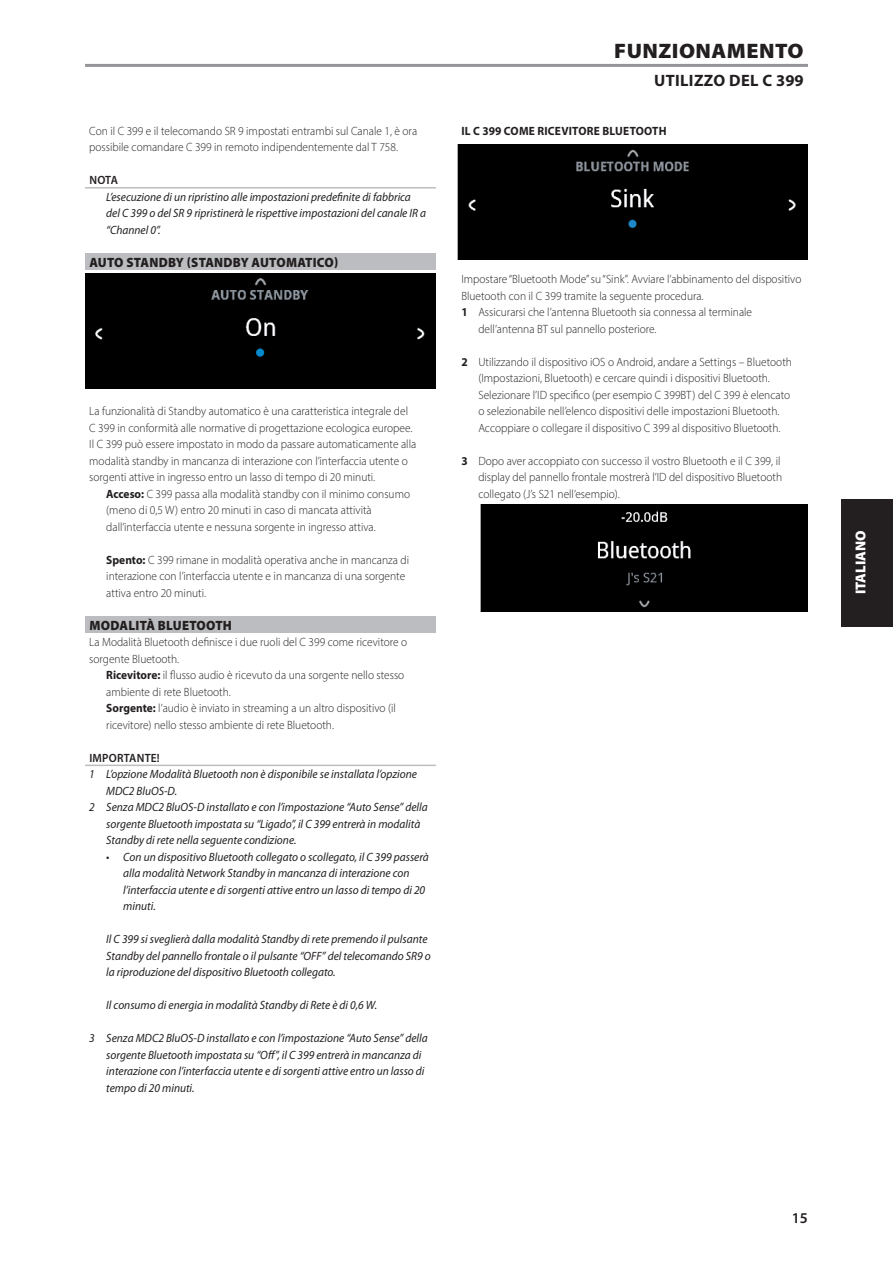
<style>
.page{position:relative;width:893px;height:1263px;background:#fff}
.page>*{position:absolute;margin:0;border:0;box-sizing:border-box;transform-origin:0 0}
.Body_copy_-_header{font:900 21px "Myriad Pro";letter-spacing:.02em;color:#231f20;scale:1.05 1}
.Body_copy_-_header-2{font:700 16.5px "Myriad Pro";letter-spacing:.02em;color:#231f20}
.Misc_-_page_number{font:600 15px "Myriad Pro";color:#231f20}
.t1{font:900 14.4px "Myriad Pro";color:#fff}
.Body_copy_-_sub-sect{font:900 13.5px "Myriad Pro";letter-spacing:.02em;color:#231f20;scale:.95 1}
.Body_copy_-_indent_1{font:300 12px/16.5px "Myriad Pro";color:#231f20;scale:.95 1}
.Body_copy_-_note{font:italic 12px/16.5px "Myriad Pro";color:#231f20;scale:.95 1}
.Body_copy_-_normal{font:300 12px/16.5px "Myriad Pro";color:#231f20;scale:.95 1}
.Body_copy_-_sub-sect-2{font:700 12px "Myriad Pro";letter-spacing:.02em;color:#231f20;scale:.95 1}
.Body_copy_-_note_hea{font:600 12px "Myriad Pro";letter-spacing:.02em;color:#231f20;scale:.95 1}
.s1{font-weight:700}
</style>
<div class="page">
<div style="left:842px;top:499px;width:51px;height:127px;background:#231f20"></div>
<hr style="left:85px;top:187px;width:351px;height:2px;background:#bcbdc0">
<div style="left:85px;top:253px;width:351px;height:17px;background:#bcbdc0"></div>
<div style="left:85px;top:616px;width:351px;height:17px;background:#bcbdc0"></div>
<hr style="left:85px;top:765px;width:351px;height:1px;background:#bcbdc0">
<hr style="left:85px;top:64px;width:723px;height:3px;background:#939598">
<div style="left:85px;top:273px;width:351px;height:115px;background:#000"></div>
<div style="left:457px;top:144px;width:351px;height:115px;background:#000"></div>
<div style="left:480px;top:504px;width:328px;height:108px;background:#000"></div>
<p class="Body_copy_-_normal" style="left:89px;top:122px;width:347px">Con il C 399 e il telecomando SR 9 impostati entrambi sul Canale 1, è ora possibile comandare C 399 in remoto indipendentemente dal T 758.</p>
<p class="Body_copy_-_note_hea" style="left:89px;top:172px;width:32px">NOTA</p>
<p class="Body_copy_-_note" style="left:106px;top:188px;width:338px">L’esecuzione di un ripristino alle impostazioni predefinite di fabbrica del C 399 o del SR 9 ripristinerà le rispettive impostazioni del canale IR a “Channel 0”.</p>
<p class="Body_copy_-_sub-sect" style="left:89px;top:253px;width:263px">AUTO STANDBY (STANDBY AUTOMATICO)</p>
<p class="Body_copy_-_normal" style="left:89px;top:403px;width:346px">La funzionalità di Standby automatico è una caratteristica integrale del C 399 in conformità alle normative di progettazione ecologica europee.<br>Il C 399 può essere impostato in modo da passare automaticamente alla modalità standby in mancanza di interazione con l’interfaccia utente o sorgenti attive in ingresso entro un lasso di tempo di 20 minuti.</p>
<p class="Body_copy_-_indent_1" style="left:106px;top:485px;width:321px"><span class="s1">Acceso:</span> C 399 passa alla modalità standby con il minimo consumo (meno di 0,5 W) entro 20 minuti in caso di mancata attività dall’interfaccia utente e nessuna sorgente in ingresso attiva.</p>
<p class="Body_copy_-_indent_1" style="left:106px;top:551px;width:320px"><span class="s1">Spento:</span> C 399 rimane in modalità operativa anche in mancanza di interazione con l’interfaccia utente e in mancanza di una sorgente attiva entro 20 minuti.</p>
<p class="Body_copy_-_sub-sect" style="left:89px;top:616px;width:152px">MODALITÀ BLUETOOTH</p>
<p class="Body_copy_-_normal" style="left:89px;top:634px;width:336px">La Modalità Bluetooth definisce i due ruoli del C 399 come ricevitore o sorgente Bluetooth.</p>
<p class="Body_copy_-_indent_1" style="left:106px;top:667px;width:315px"><span class="s1">Ricevitore:</span> il flusso audio è ricevuto da una sorgente nello stesso ambiente di rete Bluetooth.</p>
<p class="Body_copy_-_indent_1" style="left:106px;top:700px;width:306px"><span class="s1">Sorgente:</span> l’audio è inviato in streaming a un altro dispositivo (il ricevitore) nello stesso ambiente di rete Bluetooth.</p>
<p class="Body_copy_-_note_hea" style="left:89px;top:750px;width:76px">IMPORTANTE!</p>
<p class="Body_copy_-_note" style="left:106px;top:766px;width:328px;text-indent:-17px">1 L’opzione Modalità Bluetooth non è disponibile se installata l’opzione<br>MDC2 BluOS-D.</p>
<p class="Body_copy_-_note" style="left:106px;top:799px;width:340px;text-indent:-17px">2 Senza MDC2 BluOS-D installato e con l’impostazione “Auto Sense” della sorgente Bluetooth impostata su “Ligado”, il C 399 entrerà in modalità<br>Standby di rete nella seguente condizione.</p>
<p class="Body_copy_-_note" style="left:123px;top:848px;width:323px;text-indent:-17px">• Con un dispositivo Bluetooth collegato o scollegato, il C 399 passerà alla modalità Network Standby in mancanza di interazione con l’interfaccia utente e di sorgenti attive entro un lasso di tempo di 20 minuti.</p>
<p class="Body_copy_-_note" style="left:106px;top:931px;width:343px">Il C 399 si sveglierà dalla modalità Standby di rete premendo il pulsante<br>Standby del pannello frontale o il pulsante “OFF” del telecomando SR9 o la riproduzione del dispositivo Bluetooth collegato.</p>
<p class="Body_copy_-_note" style="left:106px;top:997px;width:287px">Il consumo di energia in modalità Standby di Rete è di 0,6 W.</p>
<p class="Body_copy_-_note" style="left:106px;top:1030px;width:340px;text-indent:-17px">3 Senza MDC2 BluOS-D installato e con l’impostazione “Auto Sense” della sorgente Bluetooth impostata su “Off”, il C 399 entrerà in mancanza di interazione con l’interfaccia utente e di sorgenti attive entro un lasso di tempo di 20 minuti.</p>
<p class="Body_copy_-_header" style="left:614px;top:37px;width:182px">FUNZIONAMENTO</p>
<p class="Body_copy_-_header-2" style="left:654px;top:70px;width:151px">UTILIZZO DEL C 399</p>
<p class="Body_copy_-_sub-sect-2" style="left:461px;top:123px;width:217px">IL C 399 COME RICEVITORE BLUETOOTH</p>
<p class="Body_copy_-_normal" style="left:461px;top:271px;width:359px">Impostare “Bluetooth Mode” su “Sink”. Avviare l’abbinamento del dispositivo<br>Bluetooth con il C 399 tramite la seguente procedura.</p>
<p class="Body_copy_-_indent_1" style="left:478px;top:304px;width:290px;text-indent:-17px"><span class="s1">1</span> Assicurarsi che l’antenna Bluetooth sia connessa al terminale dell’antenna BT sul pannello posteriore.</p>
<p class="Body_copy_-_indent_1" style="left:478px;top:353px;width:332px;text-indent:-17px"><span class="s1">2</span> Utilizzando il dispositivo iOS o Android, andare a Settings – Bluetooth (Impostazioni, Bluetooth) e cercare quindi i dispositivi Bluetooth.<br>Selezionare l’ID specifico (per esempio C 399BT) del C 399 è elencato o selezionabile nell’elenco dispositivi delle impostazioni Bluetooth.<br>Accoppiare o collegare il dispositivo C 399 al dispositivo Bluetooth.</p>
<p class="Body_copy_-_indent_1" style="left:478px;top:452px;width:321px;text-indent:-17px"><span class="s1">3</span> Dopo aver accoppiato con successo il vostro Bluetooth e il C 399, il display del pannello frontale mostrerà l’ID del dispositivo Bluetooth collegato (J’s S21 nell’esempio).</p>
<p class="Misc_-_page_number" style="left:792px;top:1208px;width:18px">15</p>
<p class="t1" style="left:851px;top:594px;width:65px;rotate:-90deg">ITALIANO</p>
</div>
